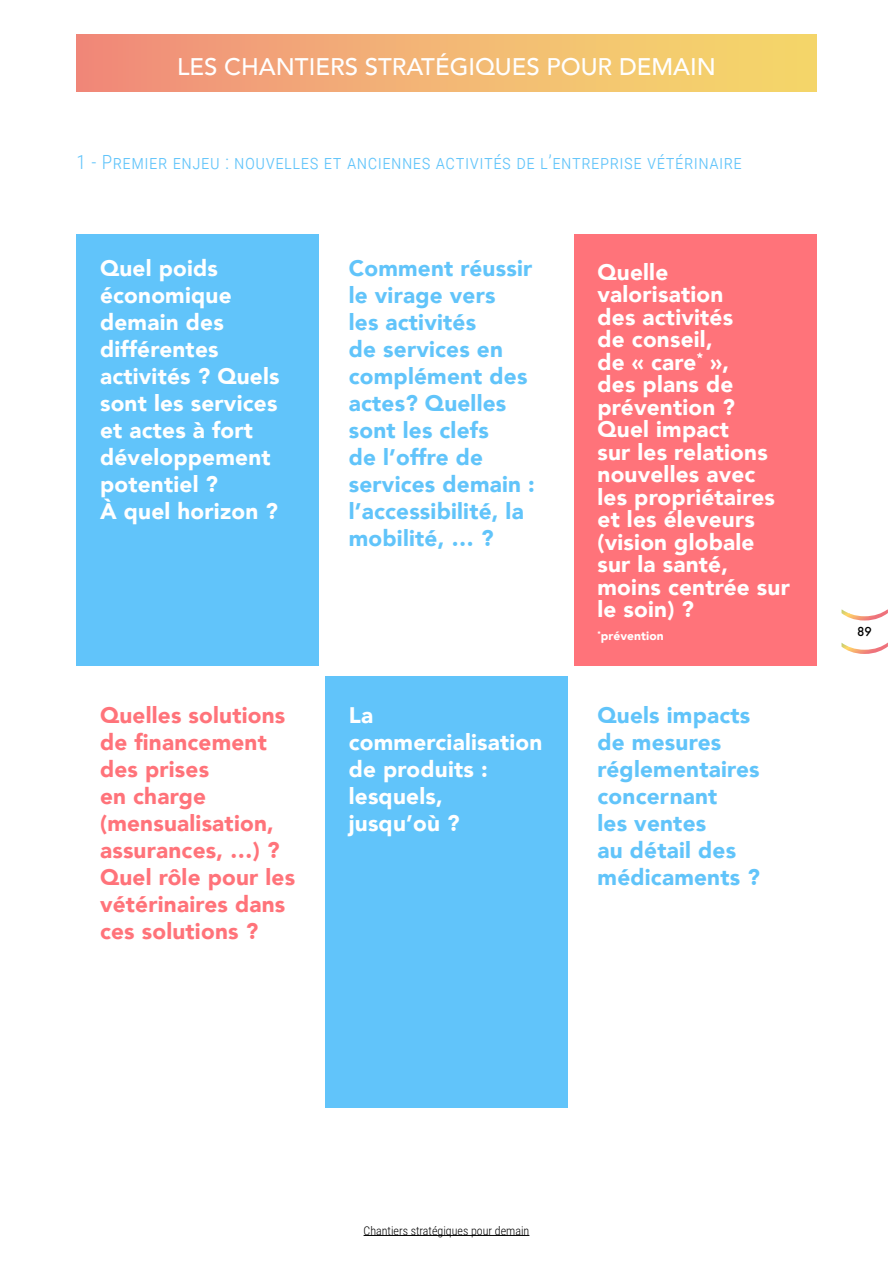
<style>
.page{position:relative;width:893px;height:1263px;background:#fff}
.page>*{position:absolute;margin:0;border:0;box-sizing:border-box;transform-origin:0 0}
.t1{font:500 24px "Avenir";color:#fff}
.t2{font:900 22.5px/22.5px "Avenir";letter-spacing:.01em;color:#fff}
.t3{font:900 22.5px/27px "Avenir";letter-spacing:.01em;color:#61c4fa}
.t4{font:900 22.5px/27px "Avenir";letter-spacing:.01em;color:#ff737a}
.t5{font:300 19.5px "Roboto Condensed";letter-spacing:.025em;color:#61c4fa}
.t6{font:300 12px "Roboto Condensed";color:#000}
.t7{font:900 12px "Avenir";letter-spacing:.01em;color:#fff}
.t8{font:500 12px "Futura";color:#000}
</style>
<div class="page">
<div style="left:77px;top:35px;width:739px;height:57px;background:linear-gradient(to right,#f18c7c,#f5dc6b)"></div>
<hr style="left:364px;top:1235px;width:165px;height:1px;background:#000">
<svg style="left:841px;top:642px;width:47px;height:12px"></svg>
<svg style="left:841px;top:609px;width:47px;height:11px"></svg>
<div style="left:77px;top:235px;width:242px;height:431px;background:#61c4fa"></div>
<div style="left:574px;top:235px;width:242px;height:431px;background:#ff737a"></div>
<div style="left:325px;top:676px;width:243px;height:431px;background:#61c4fa"></div>
<p class="t1" style="left:177px;top:46px;width:540px">LES CHANTIERS STRATÉGIQUES POUR DEMAIN</p>
<p class="t5" style="left:77px;top:148px;width:667px">1 - Premier enjeu : nouvelles et anciennes activités de l’entreprise vétérinaire</p>
<p class="t2" style="left:100px;top:254px;width:181px;line-height:27px">Quel poids économique demain des différentes activités ? Quels sont les services et actes à fort développement potentiel ?<br>À quel horizon ?</p>
<p class="t3" style="left:349px;top:254px;width:188px">Comment réussir le virage vers<br>les activités<br>de services en complément des actes? Quelles sont les clefs<br>de l’offre de services demain : l’accessibilité, la mobilité, … ?</p>
<p class="t2" style="left:597px;top:260px;width:194px">Quelle valorisation<br>des activités<br>de conseil,<br>de « care<sup>*</sup> »,<br>des plans de prévention ?<br>Quel impact<br>sur les relations nouvelles avec les propriétaires et les éleveurs (vision globale sur la santé, moins centrée sur le soin) ?</p>
<p class="t7" style="left:597px;top:625px;width:68px"><sup>*</sup>prévention</p>
<p class="t4" style="left:100px;top:701px;width:197px">Quelles solutions de financement des prises<br>en charge (mensualisation, assurances, …) ?<br>Quel rôle pour les vétérinaires dans ces solutions ?</p>
<p class="t2" style="left:349px;top:701px;width:195px;line-height:27px">La commercialisation de produits : lesquels,<br>jusqu’où ?</p>
<p class="t3" style="left:597px;top:701px;width:164px">Quels impacts de mesures réglementaires concernant<br>les ventes<br>au détail des médicaments ?</p>
<p class="t8" style="left:857px;top:624px;width:16px">89</p>
<p class="t6" style="left:364px;top:1222px;width:167px">Chantiers stratégiques pour demain</p>
</div>
